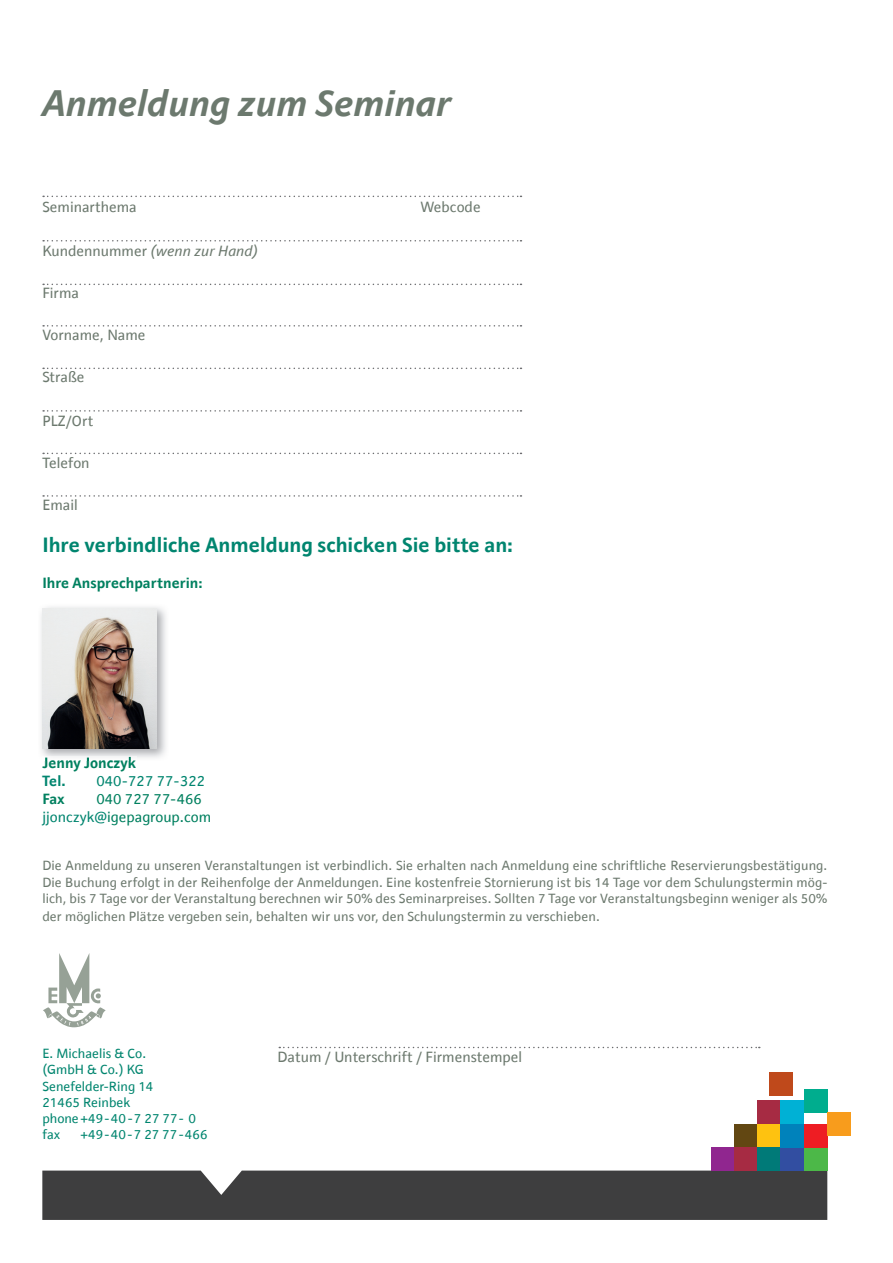
<style>
.page{position:relative;width:893px;height:1263px;background:#fff}
.page>*{position:absolute;margin:0;border:0;box-sizing:border-box;transform-origin:0 0}
.t1{font:italic 700 37.5px "Raldo";color:#6c796e}
.t2{font:700 21px "Raldo";color:#00856f}
.t3{font:15px "Raldo";color:#6c796e}
.t4{font:700 15px "Raldo";color:#00805f}
.t5{font:15px/18px "Raldo";color:#00805f}
.t6{font:italic 15px "Raldo";color:#6c796e}
.t7{font:15px "Raldo";color:#00856f}
.t8{font:700 15px "Raldo";color:#00856f}
.t9{font:13.5px/16.2px "Raldo";letter-spacing:.005em;color:#6c796e;text-align:justify}
.t10{font:13.5px/16.2px "Raldo";color:#00856f}
.s1{font-style:normal}
.s2{color:#00856f}
</style>
<div class="page">
<svg style="left:43px;top:325px;width:478px;height:2px"></svg>
<svg style="left:279px;top:1047px;width:481px;height:1px"></svg>
<svg style="left:43px;top:368px;width:478px;height:1px"></svg>
<svg style="left:43px;top:410px;width:478px;height:2px"></svg>
<div style="left:42px;top:1170px;width:785px;height:50px;background:#3e3e3f"></div>
<svg style="left:43px;top:953px;width:63px;height:74px"></svg>
<svg style="left:43px;top:284px;width:478px;height:1px"></svg>
<svg style="left:43px;top:453px;width:478px;height:1px"></svg>
<svg style="left:43px;top:495px;width:478px;height:2px"></svg>
<div style="left:734px;top:1124px;width:23px;height:23px;background:#624712"></div>
<div style="left:711px;top:1147px;width:23px;height:23px;background:#90268f"></div>
<div style="left:734px;top:1147px;width:23px;height:23px;background:#a62b43"></div>
<div style="left:757px;top:1101px;width:24px;height:23px;background:#a62b43"></div>
<div style="left:770px;top:1072px;width:23px;height:23px;background:#bf491b"></div>
<div style="left:757px;top:1124px;width:24px;height:23px;background:#fec210"></div>
<div style="left:757px;top:1147px;width:24px;height:23px;background:#007a78"></div>
<div style="left:781px;top:1147px;width:23px;height:23px;background:#324ea1"></div>
<div style="left:781px;top:1124px;width:23px;height:23px;background:#0082bb"></div>
<div style="left:781px;top:1101px;width:23px;height:23px;background:#00b1d5"></div>
<div style="left:804px;top:1089px;width:23px;height:23px;background:#00ad8e"></div>
<div style="left:804px;top:1147px;width:23px;height:23px;background:#4cb848"></div>
<div style="left:804px;top:1124px;width:23px;height:23px;background:#ee1d23"></div>
<div style="left:827px;top:1112px;width:24px;height:24px;background:#f89c1c"></div>
<svg style="left:43px;top:240px;width:478px;height:1px"></svg>
<img style="left:41px;top:607px;width:125px;height:151px">
<img style="left:42px;top:757px;width:94px;height:4px">
<img style="left:42px;top:608px;width:115px;height:140px">
<svg style="left:43px;top:196px;width:478px;height:1px"></svg>
<h1 class="t1" style="left:42px;top:81px;width:410px">Anmeldung zum Seminar</h1>
<p class="t3" style="left:42px;top:198px;width:96px">Seminarthema</p>
<p class="t3" style="left:420px;top:198px;width:62px">Webcode</p>
<p class="t6" style="left:42px;top:243px;width:217px"><span class="s1">Kundennummer</span> (wenn zur Hand)</p>
<p class="t3" style="left:42px;top:285px;width:38px">Firma</p>
<p class="t3" style="left:42px;top:327px;width:105px">Vorname, Name</p>
<p class="t3" style="left:42px;top:369px;width:44px">Straße</p>
<p class="t3" style="left:42px;top:412px;width:53px">PLZ/Ort</p>
<p class="t3" style="left:42px;top:454px;width:49px">Telefon</p>
<p class="t3" style="left:42px;top:496px;width:37px">Email</p>
<h2 class="t2" style="left:42px;top:532px;width:472px">Ihre verbindliche Anmeldung schicken Sie bitte an:</h2>
<p class="t4" style="left:42px;top:574px;width:162px">Ihre Ansprechpartnerin:</p>
<p class="t4" style="left:42px;top:754px;width:95px">Jenny Jonczyk</p>
<p class="t8" style="left:42px;top:772px;width:25px">Tel.</p>
<p class="t7" style="left:96px;top:772px;width:110px">040-727 77-322</p>
<p class="t4" style="left:42px;top:790px;width:24px">Fax</p>
<p class="t5" style="left:42px;top:790px;width:170px;text-indent:54px">040 727 77-466 <span class="s2">jjonczyk@</span>igepagroup.com</p>
<p class="t9" style="left:42px;top:858px;width:786px">Die Anmeldung zu unseren Veranstaltungen ist verbindlich. Sie erhalten nach Anmeldung eine schriftliche Reservierungsbestätigung.<br>Die Buchung erfolgt in der Reihenfolge der Anmeldungen. Eine kostenfreie Stornierung ist bis 14 Tage vor dem Schulungstermin mög&shy;lich, bis 7 Tage vor der Veranstaltung berechnen wir 50% des Seminarpreises. Sollten 7 Tage vor Veranstaltungsbeginn weniger als 50%</p>
<p class="t9" style="left:42px;top:908px;width:559px">der möglichen Plätze vergeben sein, behalten wir uns vor, den Schulungstermin zu verschieben.</p>
<p class="t10" style="left:42px;top:1046px;width:155px">E. Michaelis &amp; Co.<br>(GmbH &amp; Co.) KG<br>Senefelder-Ring 14<br>21465 Reinbek<br>phone +49-40 -7 27 77- 0 fax</p>
<p class="t10" style="left:81px;top:1127px;width:129px">+49-40-7 27 77-466</p>
<p class="t3" style="left:277px;top:1048px;width:246px">Datum / Unterschrift / Firmenstempel</p>
</div>
